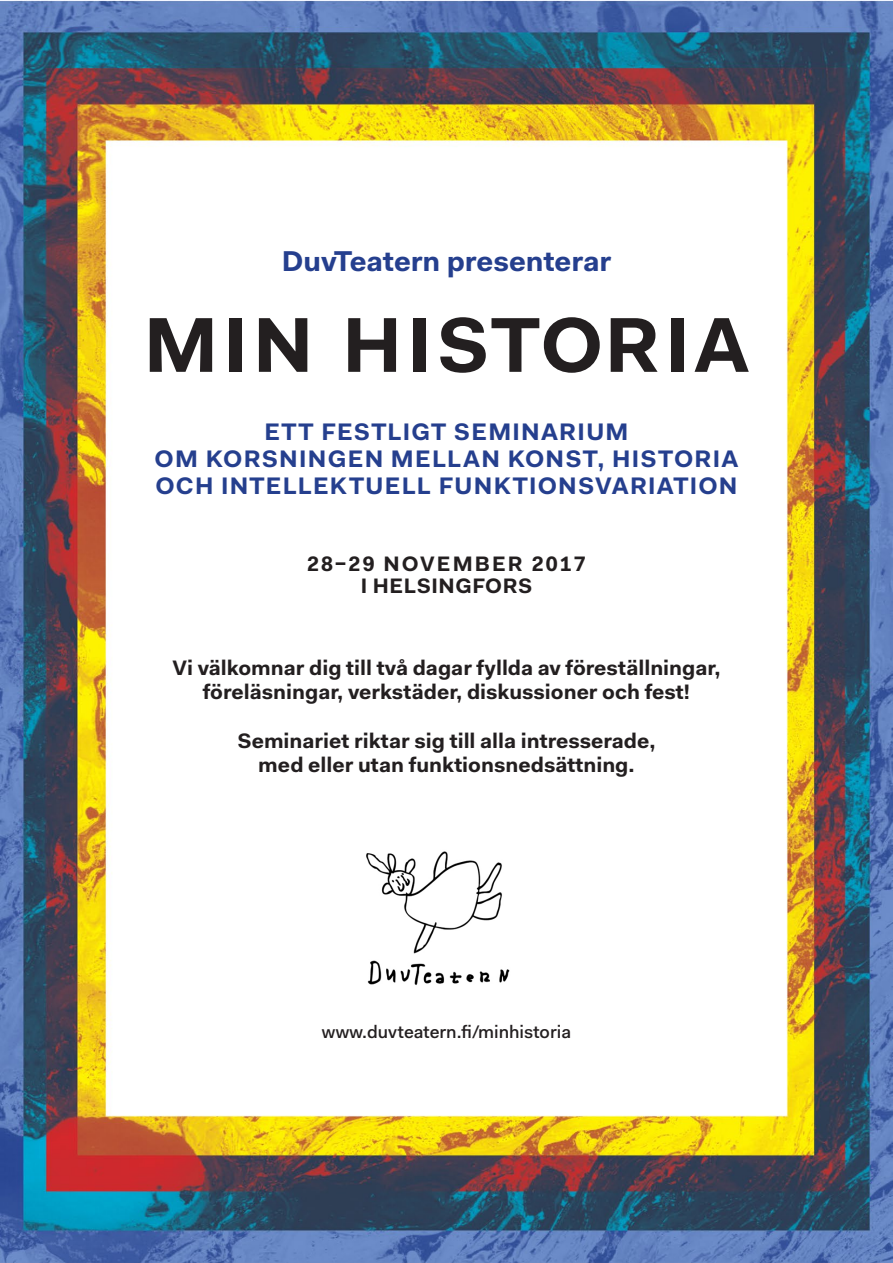
<style>
.page{position:relative;width:893px;height:1263px;background:#fff}
.page>*{position:absolute;margin:0;border:0;box-sizing:border-box;transform-origin:0 0}
.t1{font:700 78px "Fakt Pro";letter-spacing:.065em;color:#231f20}
.t2{font:700 28.8px "Fakt Pro";color:#253f8e}
.t3{font:700 24px/27px "Fakt Pro";letter-spacing:.05em;color:#253f8e;text-align:center}
.t4{font:700 21px/24.5px "Fakt Pro";color:#231f20;text-align:center}
.t5{font:700 21px/22.5px "Fakt Pro";letter-spacing:.085em;color:#231f20;text-align:center}
.t6{font:500 18px "Fakt Pro";color:#231f20}
</style>
<div class="page">
<img style="left:0;top:0;width:893px;height:1263px">
<img style="left:330px;top:842px;width:222px;height:157px">
<h2 class="t2" style="left:282px;top:242px;width:331px">DuvTeatern presenterar</h2>
<h1 class="t1" style="left:144px;top:293px;width:607px">MIN HISTORIA</h1>
<p class="t3" style="left:155px;top:418px;width:585px">ETT FESTLIGT SEMINARIUM<br>OM KORSNINGEN MELLAN KONST, HISTORIA<br>OCH INTELLEKTUELL FUNKTIONSVARIATION</p>
<p class="t5" style="left:307px;top:552px;width:280px">28–29 NOVEMBER 2017<br>I HELSINGFORS</p>
<p class="t4" style="left:172px;top:655px;width:549px">Vi välkomnar dig till två dagar fyllda av föreställningar, föreläsningar, verkstäder, diskussioner och fest!</p>
<p class="t4" style="left:237px;top:728px;width:420px">Seminariet riktar sig till alla intresserade, med eller utan funktionsnedsättning.</p>
<p class="t6" style="left:322px;top:1020px;width:251px">www.duvteatern.fi/minhistoria</p>
</div>
